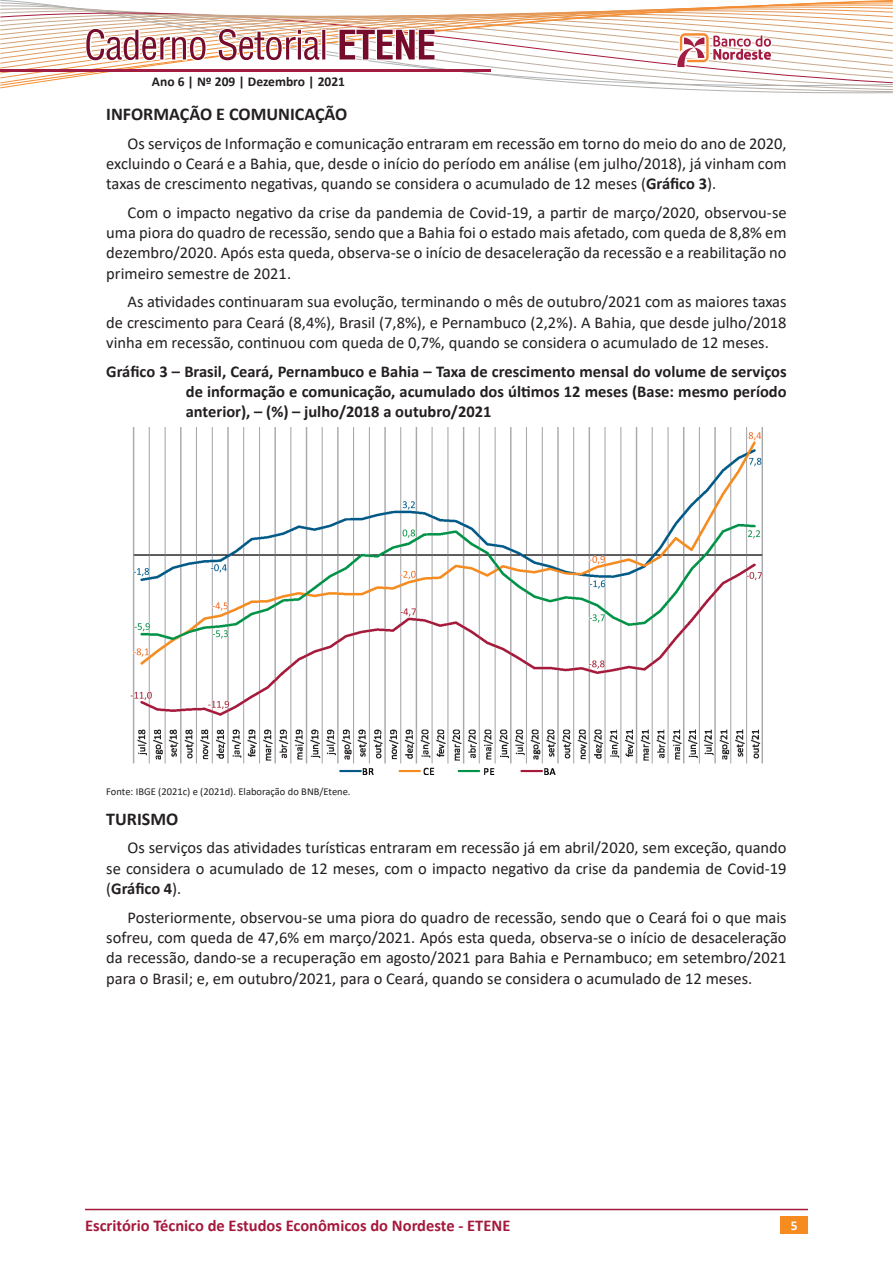
<style>
.page{position:relative;width:893px;height:1263px;background:#fff}
.page>*{position:absolute;margin:0;border:0;box-sizing:border-box;transform-origin:0 0}
.CS_Titulo_3{font:700 18px "Calibri";color:#231f20}
.CS_Corpo_normal{font:16.5px/20.2px "Calibri";color:#231f20;text-align:justify}
.CS_Tit_fig_grar{font:700 16.5px/20.2px "Calibri";color:#231f20;text-align:justify}
.t1{font:700 16.5px "Calibri";color:#a5193b}
.t2{font:700 13.5px "Calibri";color:#231f20}
.t3{font:700 13.5px "Calibri";color:#fff}
.CS_Fonte{font:10.5px "Calibri";color:#231f20}
.s1{font-weight:700}
</style>
<div class="page">
<div style="left:781px;top:1216px;width:27px;height:17px;background:#f68b1f"></div>
<hr style="left:85px;top:1209px;width:723px;height:1px;background:#a5193b">
<svg style="left:0;top:0;width:893px;height:94px"></svg>
<hr style="left:0;top:70px;width:490px;height:2px;background:#a31c42">
<img style="left:130px;top:427px;width:633px;height:348px">
<p class="t2" style="left:152px;top:72px;width:195px">Ano 6 | Nº 209 | Dezembro | 2021</p>
<p class="CS_Titulo_3" style="left:106px;top:101px;width:243px">INFORMAÇÃO E COMUNICAÇÃO</p>
<p class="CS_Corpo_normal" style="left:106px;top:133px;width:682px;text-indent:21px">Os serviços de Informação e comunicação entraram em recessão em torno do meio do ano de 2020, excluindo o Ceará e a Bahia, que, desde o início do período em análise (em julho/2018), já vinham com taxas de crescimento negativas, quando se considera o acumulado de 12 meses (<span class="s1">Gráfico 3</span>).</p>
<p class="CS_Corpo_normal" style="left:106px;top:202px;width:682px;text-indent:21px">Com o impacto negativo da crise da pandemia de Covid-19, a partir de março/2020, observou-se uma piora do quadro de recessão, sendo que a Bahia foi o estado mais afetado, com queda de 8,8% em dezembro/2020. Após esta queda, observa-se o início de desaceleração da recessão e a reabilitação no primeiro semestre de 2021.</p>
<p class="CS_Corpo_normal" style="left:106px;top:291px;width:682px;text-indent:21px">As atividades continuaram sua evolução, terminando o mês de outubro/2021 com as maiores taxas de crescimento para Ceará (8,4%), Brasil (7,8%), e Pernambuco (2,2%). A Bahia, que desde julho/2018 vinha em recessão, continuou com queda de 0,7%, quando se considera o acumulado de 12 meses.</p>
<p class="CS_Tit_fig_grar" style="left:186px;top:361px;width:602px;text-indent:-80px">Gráfico 3 – Brasil, Ceará, Pernambuco e Bahia – Taxa de crescimento mensal do volume de serviços de informação e comunicação, acumulado dos últimos 12 meses (Base: mesmo período anterior), – (%) – julho/2018 a outubro/2021</p>
<p class="CS_Fonte" style="left:106px;top:784px;width:246px">Fonte: IBGE (2021c) e (2021d). Elaboração do BNB/Etene.</p>
<p class="CS_Titulo_3" style="left:106px;top:806px;width:74px">TURISMO</p>
<p class="CS_Corpo_normal" style="left:106px;top:837px;width:682px;text-indent:21px">Os serviços das atividades turísticas entraram em recessão já em abril/2020, sem exceção, quando se considera o acumulado de 12 meses, com o impacto negativo da crise da pandemia de Covid-19 (<span class="s1">Gráfico 4</span>).</p>
<p class="CS_Corpo_normal" style="left:106px;top:907px;width:682px;text-indent:21px">Posteriormente, observou-se uma piora do quadro de recessão, sendo que o Ceará foi o que mais sofreu, com queda de 47,6% em março/2021. Após esta queda, observa-se o início de desaceleração da recessão, dando-se a recuperação em agosto/2021 para Bahia e Pernambuco; em setembro/2021 para o Brasil; e, em outubro/2021, para o Ceará, quando se considera o acumulado de 12 meses.</p>
<p class="t1" style="left:85px;top:1213px;width:427px">Escritório Técnico de Estudos Econômicos do Nordeste - ETENE</p>
<p class="t3" style="left:791px;top:1216px;width:8px">5</p>
</div>
